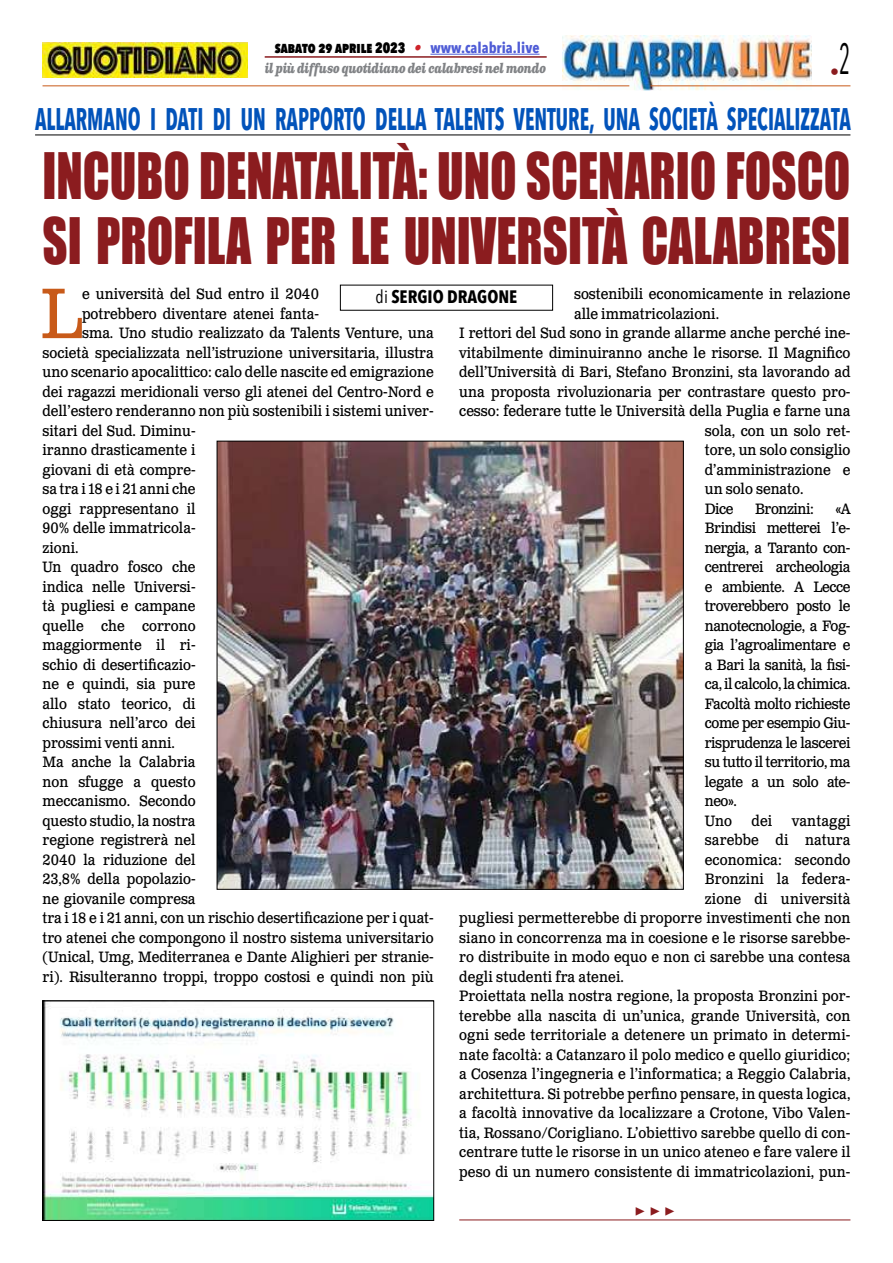
<style>
.page{position:relative;width:893px;height:1263px;background:#fff}
.page>*{position:absolute;margin:0;border:0;box-sizing:border-box;transform-origin:0 0}
.t1{font:71.25px "Clarendon Text Pro";color:#c85a19;scale:.9 1}
.t2{font:58.8px/64.5px "Impact";color:#8b1c1f;scale:.83 1}
.t3{font:700 31.2px "Avenir Next Condensed";color:#0253ba;scale:.68 1}
.t4{font:700 18px "Avenir Next Condensed";color:#000}
.t5{font:700 18px "Minion Pro";color:#8b1c1f}
.t6{font:18px "Avenir Next Condensed";color:#8b1c1f}
.t7{font:15px "Clarendon Text Pro";color:#000;scale:.9 1}
.t8{font:15px/19.5px "Clarendon Text Pro";letter-spacing:-.03em;color:#000;scale:.9 1}
.t9{font:800 15px "Avenir Next Condensed";color:#000;scale:.9 1}
.t10{font:italic 700 13.5px "Clarendon Text Pro";letter-spacing:-.05em;color:#808285;scale:.79 1}
.s1{font-family:"Clarendon Text Pro";font-weight:700;font-style:italic;color:#ce242b}
.s2{font-weight:700;color:#4f5cd6}
.s3{font-weight:400}
</style>
<div class="page">
<img style="left:563px;top:36px;width:248px;height:54px">
<hr style="left:43px;top:85px;width:586px;height:1px;background:#c85a19">
<hr style="left:651px;top:85px;width:199px;height:1px;background:#c85a19">
<hr style="left:430px;top:54px;width:109px;height:1px;background:#4f5cd6">
<hr style="left:265px;top:56px;width:282px;height:2px;background:#8b1c1f">
<img style="left:43px;top:43px;width:204px;height:34px">
<img style="left:219px;top:443px;width:463px;height:444px">
<hr style="left:459px;top:1220px;width:391px;height:1px;background:#8b1c1f">
<img style="left:44px;top:1003px;width:388px;height:215px">
<div style="left:42px;top:1001px;width:392px;height:219px;border:1px solid #000"></div>
<hr style="left:35px;top:135px;width:815px;height:1px;background:#000">
<p class="t9" style="left:275px;top:38px;width:296px">SABATO 29 APRILE 2023 <span class="s1">•</span> <span class="s2">www.calabria.live</span></p>
<p class="t10" style="left:265px;top:60px;width:358px">il più diffuso quotidiano dei calabresi nel mondo</p>
<p class="t6" style="left:830px;top:57px;width:22px">•<sup>2</sup></p>
<h3 class="t3" style="left:35px;top:100px;width:1201px">ALLARMANO I DATI DI UN RAPPORTO DELLA TALENTS VENTURE, UNA SOCIETÀ SPECIALIZZATA</h3>
<h2 class="t2" style="left:43px;top:142px;width:975px">INCUBO DENATALITÀ: UNO SCENARIO FOSCO<br>SI PROFILA PER LE UNIVERSITÀ CALABRESI</h2>
<p class="t7" style="left:574px;top:285px;width:309px">sostenibili economicamente in relazione</p>
<p class="t7" style="left:574px;top:304px;width:163px">alle immatricolazioni.</p>
<p class="t7" style="left:459px;top:324px;width:436px">I rettori del Sud sono in grande allarme anche perché ine-</p>
<p class="t7" style="left:459px;top:343px;width:436px">vitabilmente diminuiranno anche le risorse. Il Magnifico</p>
<p class="t7" style="left:459px;top:363px;width:436px">dell’Università di Bari, Stefano Bronzini, sta lavorando ad</p>
<p class="t7" style="left:459px;top:382px;width:436px">una proposta rivoluzionaria per contrastare questo pro-</p>
<p class="t7" style="left:459px;top:402px;width:436px">cesso: federare tutte le Università della Puglia e farne una</p>
<p class="t7" style="left:705px;top:421px;width:163px">sola, con un solo ret-</p>
<p class="t7" style="left:705px;top:441px;width:163px">tore, un solo consiglio</p>
<p class="t7" style="left:705px;top:460px;width:163px">d’amministrazione e</p>
<p class="t7" style="left:705px;top:480px;width:111px">un solo senato.</p>
<p class="t7" style="left:705px;top:499px;width:33px">Dice</p>
<p class="t8" style="left:755px;top:499px;width:67px">Bronzini:</p>
<h1 class="t1" style="left:40px;top:270px;width:48px">L</h1>
<p class="t7" style="left:82px;top:285px;width:265px">e università del Sud entro il 2040</p>
<p class="t4" style="left:376px;top:286px;width:143px"><span class="s3">di</span> SERGIO DRAGONE</p>
<p class="t7" style="left:82px;top:304px;width:265px">potrebbero diventare atenei fanta-</p>
<p class="t7" style="left:82px;top:324px;width:392px">sma. Uno studio realizzato da Talents Venture, una</p>
<p class="t7" style="left:43px;top:343px;width:436px">società specializzata nell’istruzione universitaria, illustra</p>
<p class="t7" style="left:43px;top:363px;width:436px">uno scenario apocalittico: calo delle nascite ed emigrazione</p>
<p class="t7" style="left:43px;top:382px;width:436px">dei ragazzi meridionali verso gli atenei del Centro-Nord e</p>
<p class="t7" style="left:43px;top:402px;width:436px">dell’estero renderanno non più sostenibili i sistemi univer-</p>
<p class="t7" style="left:43px;top:421px;width:172px">sitari del Sud. Diminu-</p>
<p class="t7" style="left:43px;top:441px;width:172px">iranno drasticamente i</p>
<p class="t7" style="left:43px;top:460px;width:172px">giovani di età compre-</p>
<p class="t7" style="left:43px;top:480px;width:172px">sa tra i 18 e i 21 anni che</p>
<p class="t7" style="left:43px;top:499px;width:172px">oggi rappresentano il</p>
<p class="t7" style="left:43px;top:519px;width:172px">90% delle immatricola-</p>
<p class="t7" style="left:43px;top:538px;width:41px">zioni.</p>
<p class="t7" style="left:43px;top:558px;width:172px">Un quadro fosco che</p>
<p class="t7" style="left:43px;top:577px;width:172px">indica nelle Universi-</p>
<p class="t7" style="left:43px;top:597px;width:172px">tà pugliesi e campane</p>
<p class="t7" style="left:43px;top:616px;width:172px">quelle che corrono</p>
<p class="t7" style="left:43px;top:636px;width:172px">maggiormente il ri-</p>
<p class="t7" style="left:43px;top:655px;width:172px">schio di desertificazio-</p>
<p class="t7" style="left:43px;top:675px;width:172px">ne e quindi, sia pure</p>
<p class="t7" style="left:43px;top:694px;width:172px">allo stato teorico, di</p>
<p class="t7" style="left:43px;top:714px;width:172px">chiusura nell’arco dei</p>
<p class="t7" style="left:43px;top:733px;width:149px">prossimi venti anni.</p>
<p class="t7" style="left:43px;top:753px;width:172px">Ma anche la Calabria</p>
<p class="t7" style="left:43px;top:772px;width:172px">non sfugge a questo</p>
<p class="t7" style="left:43px;top:792px;width:172px">meccanismo. Secondo</p>
<p class="t7" style="left:43px;top:811px;width:172px">questo studio, la nostra</p>
<p class="t7" style="left:43px;top:831px;width:172px">regione registrerà nel</p>
<p class="t7" style="left:43px;top:850px;width:172px">2040 la riduzione del</p>
<p class="t7" style="left:43px;top:870px;width:172px">23,8% della popolazio-</p>
<p class="t7" style="left:43px;top:889px;width:172px">ne giovanile compresa</p>
<p class="t7" style="left:43px;top:909px;width:436px">tra i 18 e i 21 anni, con un rischio desertificazione per i quat-</p>
<p class="t7" style="left:43px;top:928px;width:436px">tro atenei che compongono il nostro sistema universitario</p>
<p class="t7" style="left:43px;top:948px;width:436px">(Unical, Umg, Mediterranea e Dante Alighieri per stranie-</p>
<p class="t7" style="left:43px;top:967px;width:436px">ri). Risulteranno troppi, troppo costosi e quindi non più</p>
<p class="t8" style="left:705px;top:499px;width:163px;text-indent:131px">«A<br>Brindisi metterei l’e&shy;nergia, a Taranto con&shy;centrerei archeologia e ambiente. A Lecce troverebbero posto le nanotecnologie, a Fog&shy;gia l’agroalimentare e a Bari la sanità, la fisi&shy;ca, il calcolo, la chimica.<br>Facoltà molto richieste come per esempio Giu&shy;risprudenza le lascerei su tutto il territorio, ma legate a un solo ate&shy;neo».<br>Uno</p>
<p class="t7" style="left:752px;top:811px;width:24px">dei</p>
<p class="t7" style="left:792px;top:811px;width:67px">vantaggi</p>
<p class="t7" style="left:705px;top:831px;width:163px">sarebbe di natura</p>
<p class="t7" style="left:705px;top:850px;width:163px">economica: secondo</p>
<p class="t7" style="left:705px;top:870px;width:163px">Bronzini la federa-</p>
<p class="t7" style="left:705px;top:889px;width:163px">zione di università</p>
<p class="t7" style="left:459px;top:909px;width:436px">pugliesi permetterebbe di proporre investimenti che non</p>
<p class="t7" style="left:459px;top:928px;width:436px">siano in concorrenza ma in coesione e le risorse sarebbe-</p>
<p class="t7" style="left:459px;top:948px;width:436px">ro distribuite in modo equo e non ci sarebbe una contesa</p>
<p class="t7" style="left:459px;top:967px;width:185px">degli studenti fra atenei.</p>
<p class="t7" style="left:459px;top:987px;width:436px">Proiettata nella nostra regione, la proposta Bronzini por-</p>
<p class="t7" style="left:459px;top:1006px;width:436px">terebbe alla nascita di un’unica, grande Università, con</p>
<p class="t7" style="left:459px;top:1026px;width:436px">ogni sede territoriale a detenere un primato in determi-</p>
<p class="t7" style="left:459px;top:1045px;width:436px">nate facoltà: a Catanzaro il polo medico e quello giuridico;</p>
<p class="t7" style="left:459px;top:1065px;width:436px">a Cosenza l’ingegneria e l’informatica; a Reggio Calabria,</p>
<p class="t7" style="left:459px;top:1084px;width:436px">architettura. Si potrebbe perfino pensare, in questa logica,</p>
<p class="t7" style="left:459px;top:1104px;width:436px">a facoltà innovative da localizzare a Crotone, Vibo Valen-</p>
<p class="t7" style="left:459px;top:1123px;width:436px">tia, Rossano/Corigliano. L’obiettivo sarebbe quello di con-</p>
<p class="t7" style="left:459px;top:1143px;width:436px">centrare tutte le risorse in un unico ateneo e fare valere il</p>
<p class="t7" style="left:459px;top:1162px;width:436px">peso di un numero consistente di immatricolazioni, pun-</p>
<p class="t5" style="left:635px;top:1197px;width:42px">▶ ▶ ▶</p>
</div>
